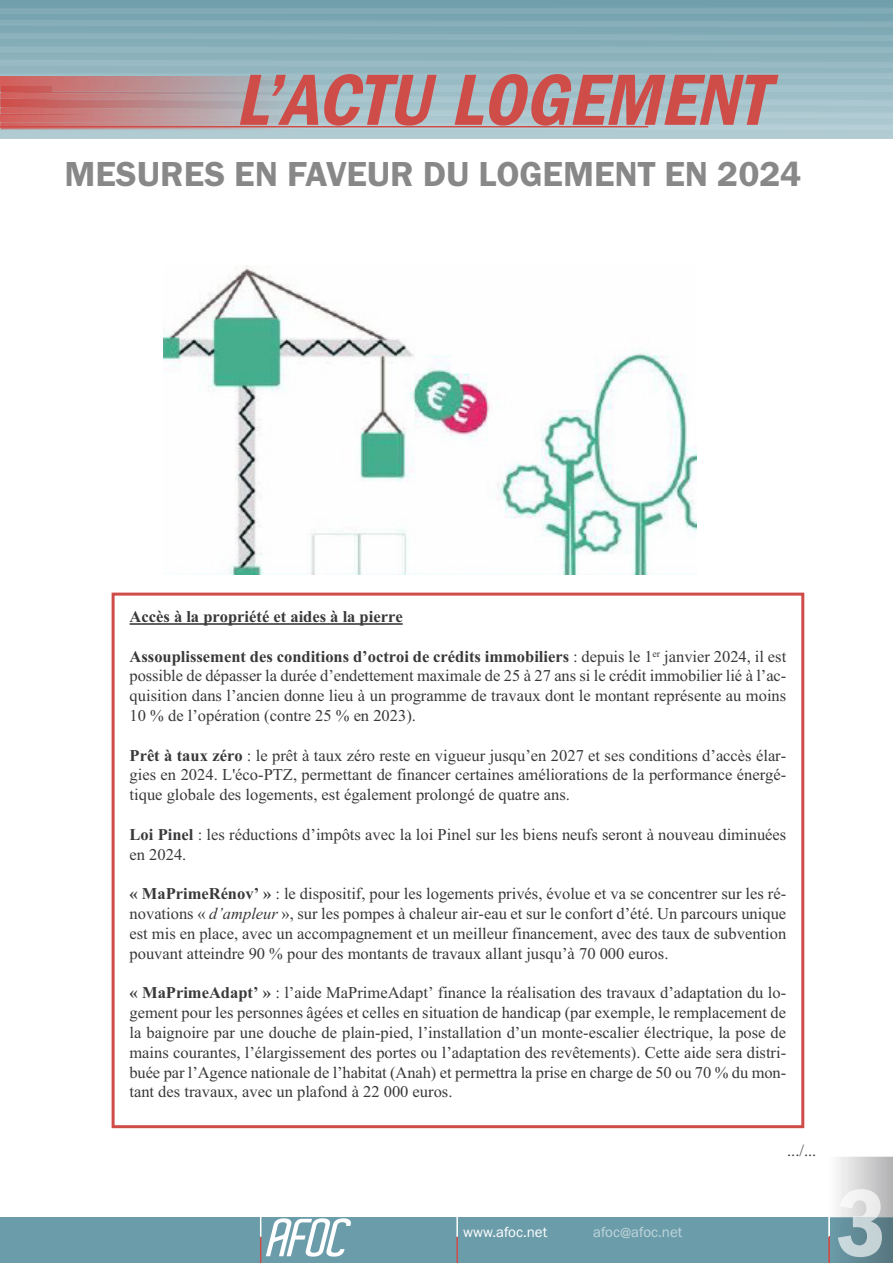
<style>
.page{position:relative;width:893px;height:1263px;background:#fff}
.page>*{position:absolute;margin:0;border:0;box-sizing:border-box;transform-origin:0 0}
.t1{font:italic 600 condensed 75px "Franklin Gothic";color:#cf4d48}
.t2{font:600 36px "Franklin Gothic";color:#888889}
.t3{font:16.5px/19.8px "Times New Roman";color:#39383a;text-align:justify}
.t4{font:700 16.5px "Times New Roman";color:#39383a}
.t5{font:15px "Franklin Gothic";color:#c0d5db}
.t6{font:15px "Franklin Gothic";color:#fff}
.s1{font-weight:700}
.s2{font-style:italic}
</style>
<div class="page">
<div style="left:0;top:1217px;width:893px;height:46px;background:#6b9caa"></div>
<hr style="left:456px;top:1211px;width:2px;height:26px;background:#fff">
<hr style="left:456px;top:1237px;width:2px;height:26px;background:#cf4d48">
<hr style="left:828px;top:1211px;width:2px;height:26px;background:#fff">
<hr style="left:828px;top:1237px;width:2px;height:26px;background:#cf4d48">
<svg style="left:260px;top:1217px;width:91px;height:46px"></svg>
<img style="left:838px;top:1189px;width:44px;height:68px">
<svg style="left:0;top:0;width:893px;height:139px;background:#93b7c1"></svg>
<img style="left:0;top:86px;width:298px;height:22px">
<img style="left:298px;top:95px;width:595px;height:11px">
<img style="left:0;top:93px;width:298px;height:8px">
<img style="left:53px;top:86px;width:840px;height:6px">
<svg style="left:0;top:108px;width:893px;height:23px;background:#b4b7bd"></svg>
<svg style="left:0;top:14px;width:893px;height:72px;background:#8db0ba"></svg>
<div style="left:0;top:8px;width:893px;height:6px;background:#81aab6"></div>
<hr style="left:0;top:126px;width:648px;height:1px;background:#cf4d48">
<div style="left:112px;top:593px;width:692px;height:535px;border:3px solid #cf4d48"></div>
<hr style="left:130px;top:623px;width:273px;height:2px;background:#39383a">
<img style="left:164px;top:266px;width:533px;height:308px">
<h1 class="t1" style="left:235px;top:55px;width:554px">L’ACTU LOGEMENT</h1>
<h2 class="t2" style="left:64px;top:152px;width:738px">MESURES EN FAVEUR DU LOGEMENT EN 2024</h2>
<p class="t4" style="left:130px;top:607px;width:275px">Accès à la propriété et aides à la pierre</p>
<p class="t3" style="left:130px;top:646px;width:658px"><span class="s1">Assouplissement des conditions d’octroi de crédits immobiliers</span> : depuis le 1<sup>er</sup> janvier 2024, il est possible de dépasser la durée d’endettement maximale de 25 à 27 ans si le crédit immobilier lié à l’ac&shy;quisition dans l’ancien donne lieu à un programme de travaux dont le montant représente au moins 10 % de l’opération (contre 25 % en 2023).</p>
<p class="t3" style="left:130px;top:745px;width:658px"><span class="s1">Prêt à taux zéro</span> : le prêt à taux zéro reste en vigueur jusqu’en 2027 et ses conditions d’accès élar&shy;gies en 2024. L'éco-PTZ, permettant de financer certaines améliorations de la performance énergé&shy;tique globale des logements, est également prolongé de quatre ans.</p>
<p class="t3" style="left:130px;top:824px;width:658px"><span class="s1">Loi Pinel</span> : les réductions d’impôts avec la loi Pinel sur les biens neufs seront à nouveau diminuées en 2024.</p>
<p class="t3" style="left:130px;top:884px;width:658px"><span class="s1">« MaPrimeRénov’ »</span> : le dispositif, pour les logements privés, évolue et va se concentrer sur les ré&shy;novations « <span class="s2">d’ampleur</span> », sur les pompes à chaleur air-eau et sur le confort d’été. Un parcours unique est mis en place, avec un accompagnement et un meilleur financement, avec des taux de subvention pouvant atteindre 90 % pour des montants de travaux allant jusqu’à 70 000 euros.</p>
<p class="t3" style="left:129px;top:983px;width:658px"><span class="s1">« MaPrimeAdapt’ »</span> : l’aide MaPrimeAdapt’ finance la réalisation des travaux d’adaptation du lo&shy;gement pour les personnes âgées et celles en situation de handicap (par exemple, le remplacement de la baignoire par une douche de plain-pied, l’installation d’un monte-escalier électrique, la pose de mains courantes, l’élargissement des portes ou l’adaptation des revêtements). Cette aide sera distri&shy;buée par l’Agence nationale de l’habitat (Anah) et permettra la prise en charge de 50 ou 70 % du mon&shy;tant des travaux, avec un plafond à 22 000 euros.</p>
<p class="t6" style="left:463px;top:1223px;width:86px">www.afoc.net</p>
<p class="t5" style="left:593px;top:1223px;width:91px">afoc@afoc.net</p>
<p class="t3" style="left:787px;top:1141px;width:31px">.../...</p>
</div>
